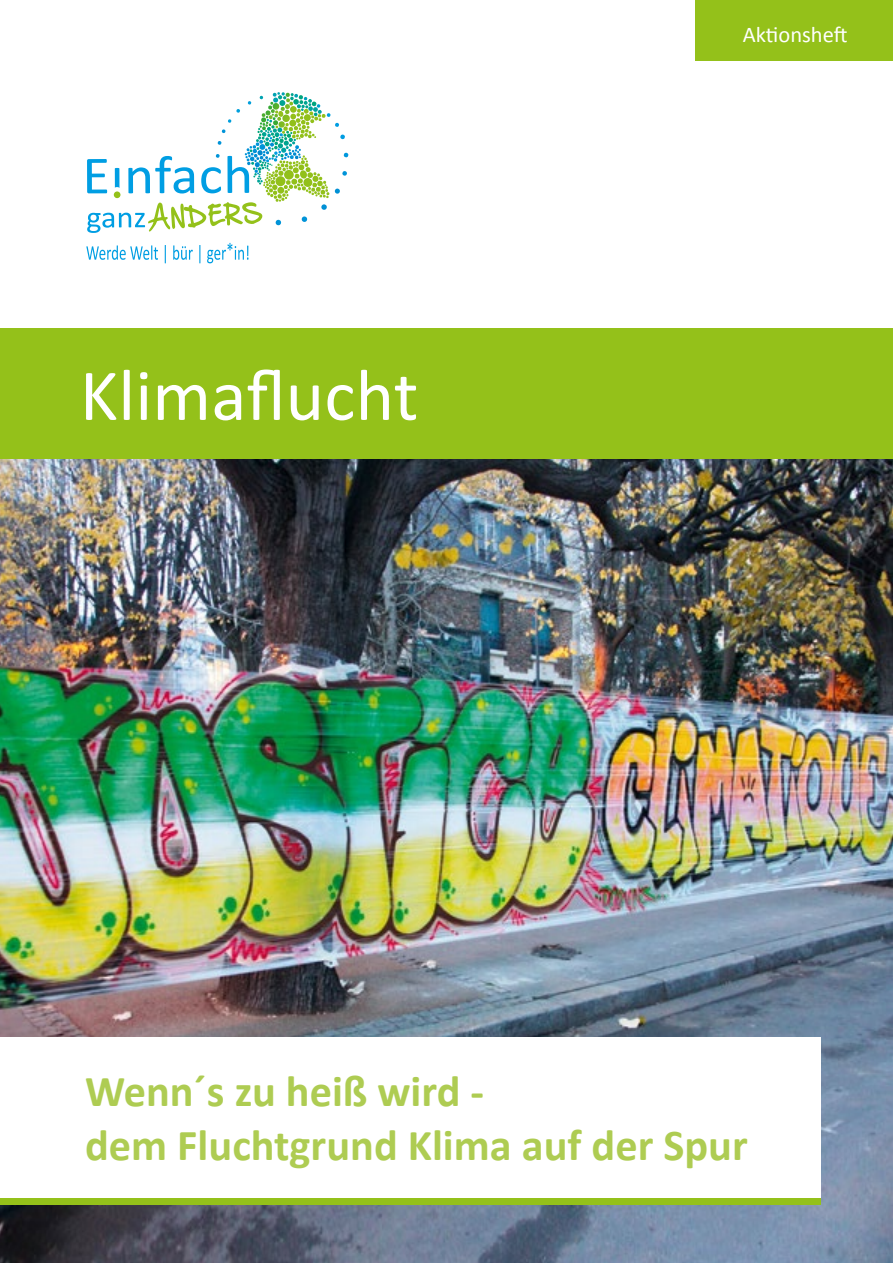
<style>
.page{position:relative;width:893px;height:1263px;background:#fff}
.page>*{position:absolute;margin:0;border:0;box-sizing:border-box;transform-origin:0 0}
.t1{font:73.5px "Calibri";letter-spacing:.005em;color:#fff}
.t2{font:700 44.4px/53.2px "Calibri";color:#aecc52}
.t3{font:22.5px "Calibri";color:#fff}
</style>
<div class="page">
<img style="left:0;top:458px;width:893px;height:805px">
<svg style="left:86px;top:245px;width:72px;height:15px"></svg>
<svg style="left:165px;top:245px;width:1px;height:18px"></svg>
<svg style="left:173px;top:245px;width:20px;height:15px"></svg>
<svg style="left:199px;top:245px;width:1px;height:18px"></svg>
<svg style="left:207px;top:243px;width:41px;height:20px"></svg>
<svg style="left:87px;top:92px;width:262px;height:141px"></svg>
<div style="left:696px;top:0;width:197px;height:60px;background:#94c11a"></div>
<div style="left:0;top:328px;width:893px;height:130px;background:#94c11a"></div>
<div style="left:0;top:1166px;width:821px;height:39px;background:#94c11a"></div>
<div style="left:0;top:1037px;width:821px;height:161px;background:#fff"></div>
<h1 class="t1" style="left:80px;top:350px;width:340px">Klimaflucht</h1>
<p class="t3" style="left:743px;top:21px;width:106px">Aktionsheft</p>
<p class="t2" style="left:85px;top:1063px;width:664px">Wenn´s zu heiß wird -<br>dem Fluchtgrund Klima auf der Spur</p>
</div>
